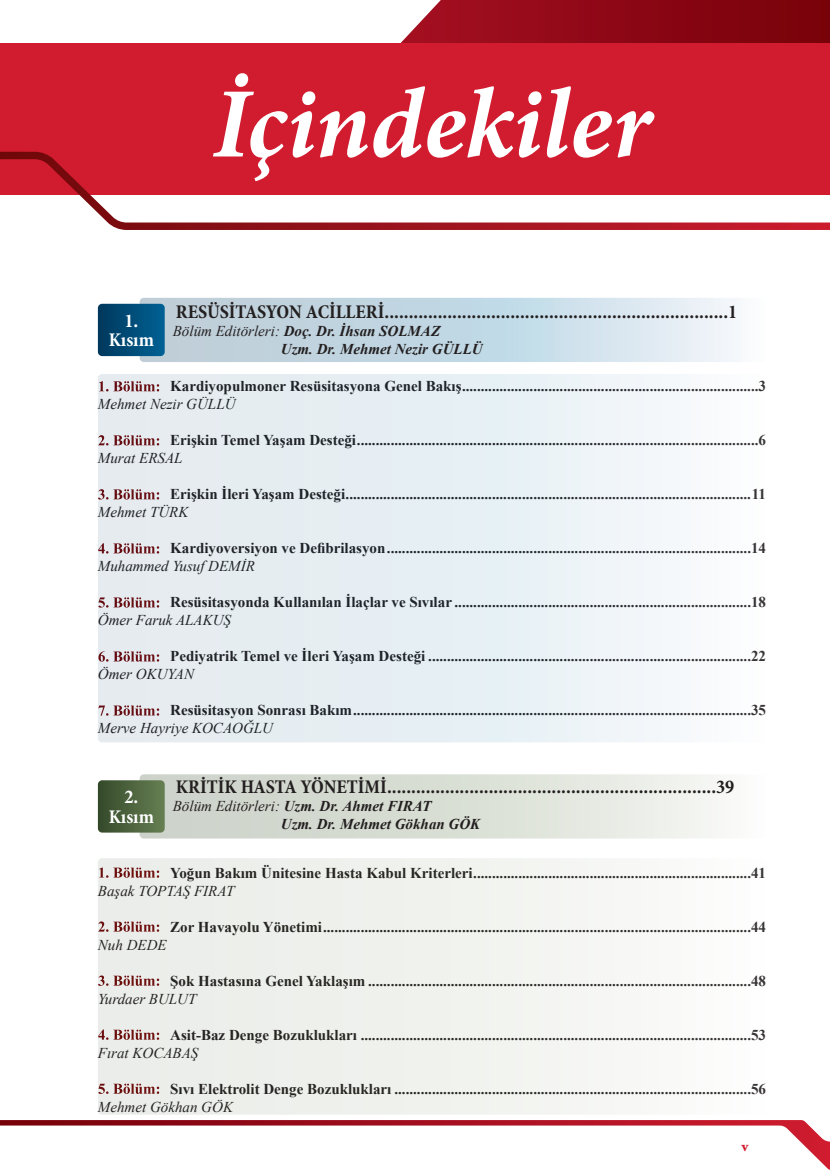
<style>
.page{position:relative;width:830px;height:1170px;background:#fff}
.page>*{position:absolute;margin:0;border:0;box-sizing:border-box;transform-origin:0 0}
.t1{font:italic 700 99.75px "Minions";color:#fff}
.t2{font:700 19.5px "Minions";color:#231f20}
.t3{font:700 19.5px/19.5px "Minions";color:#fff;text-align:center}
.t4{font:700 15.3px "Garamondd";color:#d11c2f}
.t5{font:700 15px/18px "Times New Roman";color:#231f20}
.t6{font:italic 700 15px/18px "Times New Roman";color:#231f20}
.s1{font-weight:400}
.s2{color:#fff}
.s3{font-weight:400;font-style:italic}
</style>
<div class="page">
<svg style="left:0;top:1120px;width:829px;height:49px"></svg>
<svg style="left:0;top:0;width:829px;height:44px"></svg>
<div style="left:0;top:44px;width:829px;height:151px;background:#d11c2f"></div>
<svg style="left:0;top:152px;width:829px;height:78px"></svg>
<svg style="left:139px;top:298px;width:626px;height:64px;background:#ccdde6"></svg>
<svg style="left:98px;top:304px;width:67px;height:52px;background:#014d78"></svg>
<div style="left:139px;top:774px;width:626px;height:64px;background:linear-gradient(to right,#c5ccc1,#f6f7f3);border-radius:4px"></div>
<svg style="left:98px;top:780px;width:67px;height:52px;background:#4f6540"></svg>
<div style="left:98px;top:374px;width:667px;height:368px;background:linear-gradient(to right,#e0e9ee,#f5fafc);border-radius:4px"></div>
<div style="left:98px;top:858px;width:667px;height:256px;background:linear-gradient(to right,#e8ebe7,#fbfbf9);border-radius:4px"></div>
<h1 class="t1" style="left:212px;top:53px;width:440px">İçindekiler</h1>
<h2 class="t3" style="left:109px;top:311px;width:47px">1.<br>Kısım</h2>
<h2 class="t2" style="left:176px;top:299px;width:562px">RESÜSİTASYON ACİLLERİ.......................................................................1</h2>
<p class="t6" style="left:281px;top:322px;width:203px;text-indent:-108px"><span class="s1">Bölüm Editörleri:</span> Doç. Dr. İhsan SOLMAZ<br>Uzm. Dr. Mehmet Nezir GÜLLÜ</p>
<p class="t5" style="left:98px;top:377px;width:669px"><span class="s2">1. Bölüm:</span> Kardiyopulmoner Resüsitasyona Genel Bakış...............................................................................3<br><span class="s3">Mehmet Nezir GÜLLÜ</span></p>
<p class="t5" style="left:98px;top:431px;width:669px"><span class="s2">2. Bölüm:</span> Erişkin Temel Yaşam Desteği...........................................................................................................6<br><span class="s3">Murat ERSAL</span></p>
<p class="t5" style="left:98px;top:485px;width:669px"><span class="s2">3. Bölüm:</span> Erişkin İleri Yaşam Desteği............................................................................................................11<br><span class="s3">Mehmet TÜRK</span></p>
<p class="t5" style="left:98px;top:539px;width:669px"><span class="s2">4. Bölüm:</span> Kardiyoversiyon ve Defibrilasyon.................................................................................................14<br><span class="s3">Muhammed Yusuf DEMİR</span></p>
<p class="t5" style="left:98px;top:593px;width:669px"><span class="s2">5. Bölüm:</span> Resüsitasyonda Kullanılan İlaçlar ve Sıvılar ...............................................................................18<br><span class="s3">Ömer Faruk ALAKUŞ</span></p>
<p class="t5" style="left:98px;top:647px;width:669px"><span class="s2">6. Bölüm:</span> Pediyatrik Temel ve İleri Yaşam Desteği ......................................................................................22<br><span class="s3">Ömer OKUYAN</span></p>
<p class="t5" style="left:98px;top:701px;width:669px"><span class="s2">7. Bölüm:</span> Resüsitasyon Sonrası Bakım..........................................................................................................35<br><span class="s3">Merve Hayriye KOCAOĞLU</span></p>
<h2 class="t3" style="left:109px;top:787px;width:47px">2.<br>Kısım</h2>
<h2 class="t2" style="left:176px;top:773px;width:560px">KRİTİK HASTA YÖNETİMİ....................................................................39</h2>
<p class="t6" style="left:281px;top:796px;width:201px;text-indent:-108px"><span class="s1">Bölüm Editörleri:</span> Uzm. Dr. Ahmet FIRAT<br>Uzm. Dr. Mehmet Gökhan GÖK</p>
<p class="t5" style="left:98px;top:863px;width:669px"><span class="s2">1. Bölüm:</span> Yoğun Bakım Ünitesine Hasta Kabul Kriterleri..........................................................................41<br><span class="s3">Başak TOPTAŞ FIRAT</span></p>
<p class="t5" style="left:98px;top:917px;width:669px"><span class="s2">2. Bölüm:</span> Zor Havayolu Yönetimi..................................................................................................................44<br><span class="s3">Nuh DEDE</span></p>
<p class="t5" style="left:98px;top:971px;width:669px"><span class="s2">3. Bölüm:</span> Şok Hastasına Genel Yaklaşım ......................................................................................................48<br><span class="s3">Yurdaer BULUT</span></p>
<p class="t5" style="left:98px;top:1025px;width:669px"><span class="s2">4. Bölüm:</span> Asit-Baz Denge Bozuklukları ........................................................................................................53<br><span class="s3">Fırat KOCABAŞ</span></p>
<p class="t5" style="left:98px;top:1079px;width:669px"><span class="s2">5. Bölüm:</span> Sıvı Elektrolit Denge Bozuklukları ...............................................................................................56<br><span class="s3">Mehmet Gökhan GÖK</span></p>
<p class="t4" style="left:741px;top:1136px;width:8px">v</p>
</div>
